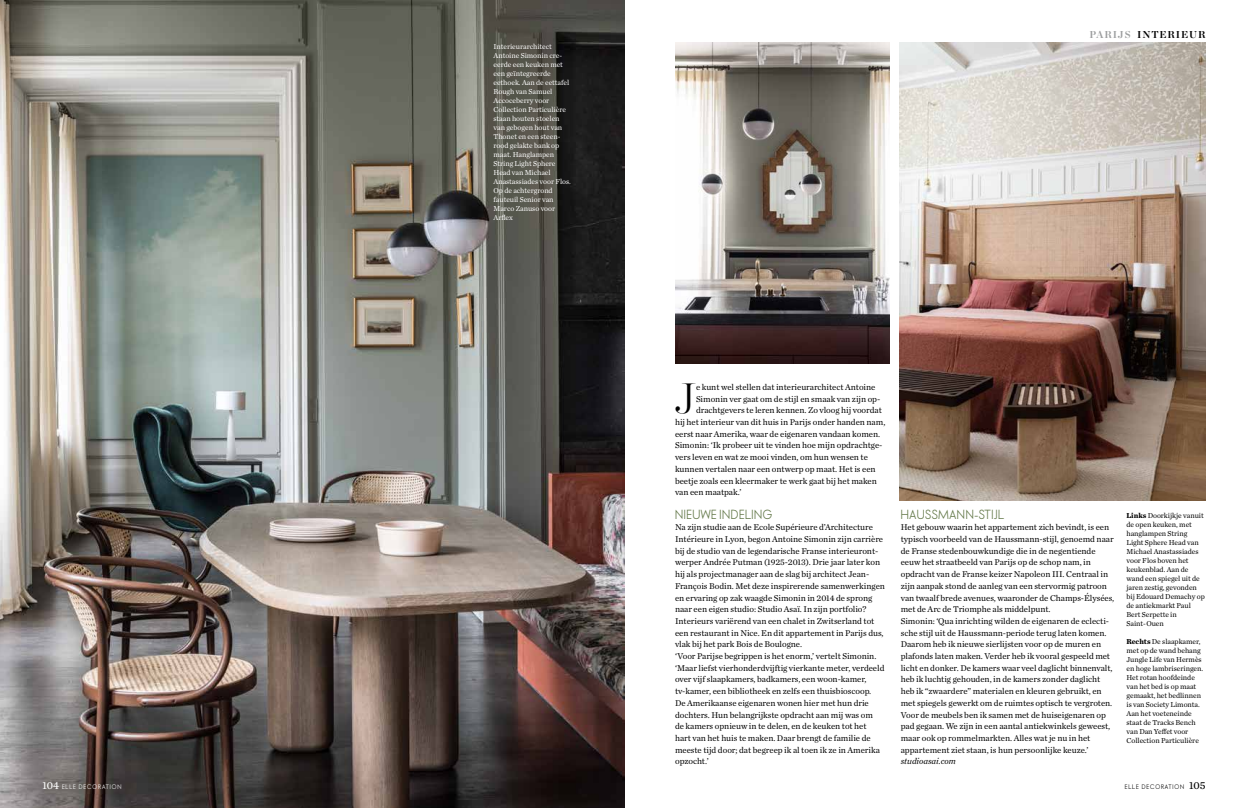
<style>
.page{position:relative;width:1248px;height:808px;background:#fff}
.page>*{position:absolute;margin:0;border:0;box-sizing:border-box;transform-origin:0 0}
.t1{font:200 42.4px "Chronicle Display";color:#000}
.t2{font:500 12px "Elle Nova C";letter-spacing:.04em;color:#64794a}
.t3{font:700 10px "Chronicle Display";letter-spacing:.09em;color:#000}
.t4{font:8.8px/11.7px "Chronicle Text G1";letter-spacing:-.005em;color:#000}
.t5{font:italic 8.8px "Chronicle Text G1";letter-spacing:-.005em;color:#000}
.t6{font:7.5px/9px "Chronicle Text G1";letter-spacing:-.005em;color:#000}
.t7{font:7.5px/9px "Chronicle Text G1";letter-spacing:-.005em;color:#fff}
.t8{font:500 6px "Elle Nova C";letter-spacing:.15em;color:#fff}
.t9{font:500 6px "Elle Nova C";letter-spacing:.15em;color:#000}
.s1{color:#9c9e9f}
.s2{font-weight:700}
.s3{font-family:"Chronicle Text G2";font-weight:400;font-size:11px}
</style>
<div class="page">
<img style="left:675px;top:43px;width:214px;height:321px">
<img style="left:899px;top:43px;width:306px;height:458px">
<img style="left:0;top:0;width:624px;height:808px">
<p class="t7" style="left:493px;top:41px;width:79px">Interieurarchitect<br>Antoine Simonin cre&shy;ëerde een keuken met een geïntegreerde eethoek. Aan de eettafel<br>Rough van Samuel<br>Accoceberry voor<br>Collection Particulière staan houten stoelen van gebogen hout van<br>Thonet en een steen&shy;rood gelakte bank op maat. Hanglampen<br>String Light Sphere<br>Head van Michael<br>Anastassiades voor Flos.<br>Op de achtergrond fauteuil Senior van<br>Marco Zanuso voor<br>Arflex</p>
<p class="t3" style="left:1089px;top:26px;width:117px"><span class="s1">PARIJS</span> INTERIEUR</p>
<h1 class="t1" style="left:674px;top:366px;width:24px">J</h1>
<p class="t4" style="left:696px;top:381px;width:181px">e kunt wel stellen dat interieurarchitect Antoine</p>
<p class="t4" style="left:696px;top:392px;width:186px">Simonin ver gaat om de stijl en smaak van zijn op-</p>
<p class="t4" style="left:696px;top:404px;width:187px">drachtgevers te leren kennen. Zo vloog hij voordat</p>
<p class="t4" style="left:675px;top:416px;width:212px">hij het interieur van dit huis in Parijs onder handen nam,</p>
<p class="t4" style="left:675px;top:427px;width:207px">eerst naar Amerika, waar de eigenaren vandaan komen.</p>
<p class="t4" style="left:675px;top:439px;width:209px">Simonin: ‘Ik probeer uit te vinden hoe mijn opdrachtge-</p>
<p class="t4" style="left:675px;top:451px;width:194px">vers leven en wat ze mooi vinden, om hun wensen te</p>
<p class="t4" style="left:675px;top:462px;width:202px">kunnen vertalen naar een ontwerp op maat. Het is een</p>
<p class="t4" style="left:675px;top:474px;width:203px">beetje zoals een kleermaker te werk gaat bij het maken</p>
<p class="t4" style="left:675px;top:486px;width:68px">van een maatpak.’</p>
<h2 class="t2" style="left:675px;top:507px;width:99px">NIEUWE INDELING</h2>
<p class="t4" style="left:675px;top:521px;width:211px">Na zijn studie aan de Ecole Supérieure d’Architecture Intérieure in Lyon, begon Antoine Simonin zijn carrière bij de studio van de legendarische Franse interieuront&shy;werper Andrée Putman (1925-2013). Drie jaar later kon hij als projectmanager aan de slag bij architect Jean-François Bodin. Met deze inspirerende samenwerkingen en ervaring op zak waagde Simonin in 2014 de sprong naar een eigen studio: Studio Asaï. In zijn portfolio?<br>Interieurs variërend van een chalet in Zwitserland tot een restaurant in Nice. En dit appartement in Parijs dus, vlak bij het park Bois de Boulogne.<br>‘Voor Parijse begrippen is het enorm,’ vertelt Simonin. ‘Maar liefst vierhonderdvijftig vierkante meter, verdeeld over vijf slaapkamers, badkamers, een woon-kamer, tv-kamer, een bibliotheek en zelfs een thuisbioscoop.<br>De Amerikaanse eigenaren wonen hier met hun drie dochters. Hun belangrijkste opdracht aan mij was om<br>de kamers opnieuw in te delen, en de keuken tot het<br>hart van het huis te maken. Daar brengt de familie de meeste tijd door; dat begreep ik al toen ik ze in Amerika opzocht.’</p>
<h2 class="t2" style="left:900px;top:507px;width:105px">HAUSSMANN-STIJL</h2>
<p class="t4" style="left:900px;top:521px;width:215px">Het gebouw waarin het appartement zich bevindt, is een typisch voorbeeld van de Haussmann-stijl, genoemd naar de Franse stedenbouwkundige die in de negentiende eeuw het straatbeeld van Parijs op de schop nam, in opdracht van de Franse keizer Napoleon III. Centraal in zijn aanpak stond de aanleg van een stervormig patroon van twaalf brede avenues, waaronder de Champs-Élysées, met de Arc de Triomphe als middelpunt.<br>Simonin: ‘Qua inrichting wilden de eigenaren de eclecti&shy;sche stijl uit de Haussmann-periode terug laten komen.<br>Daarom heb ik nieuwe sierlijsten voor op de muren en plafonds laten maken. Verder heb ik vooral gespeeld met licht en donker. De kamers waar veel daglicht binnenvalt, heb ik luchtig gehouden, in de kamers zonder daglicht heb ik “zwaardere” materialen en kleuren gebruikt, en met spiegels gewerkt om de ruimtes optisch te vergroten.<br>Voor de meubels ben ik samen met de huiseigenaren op pad gegaan. We zijn in een aantal antiekwinkels geweest, maar ook op rommelmarkten. Alles wat je nu in het appartement ziet staan, is hun persoonlijke keuze.’</p>
<p class="t5" style="left:900px;top:755px;width:56px">studioasai.com</p>
<p class="t6" style="left:1126px;top:510px;width:80px"><span class="s2">Links</span> Doorkijkje vanuit de open keuken, met hanglampen String<br>Light Sphere Head van<br>Michael Anastassiades voor Flos boven het keukenblad. Aan de wand een spiegel uit de jaren zestig, gevonden bij Edouard Demachy op de antiekmarkt Paul<br>Bert Serpette in<br>Saint-Ouen</p>
<p class="t6" style="left:1126px;top:636px;width:78px"><span class="s2">Rechts</span> De slaapkamer, met op de wand behang<br>Jungle Life van Hermès en hoge lambriseringen.<br>Het rotan hoofdeinde van het bed is op maat gemaakt, het bedlinnen is van Society Limonta.<br>Aan het voeteneinde staat de Tracks Bench van Dan Yeffet voor<br>Collection Particulière</p>
<p class="t8" style="left:43px;top:783px;width:80px"><span class="s3">104</span> ELLE DECORATION</p>
<p class="t9" style="left:1124px;top:783px;width:82px">ELLE DECORATION <span class="s3">105</span></p>
</div>
